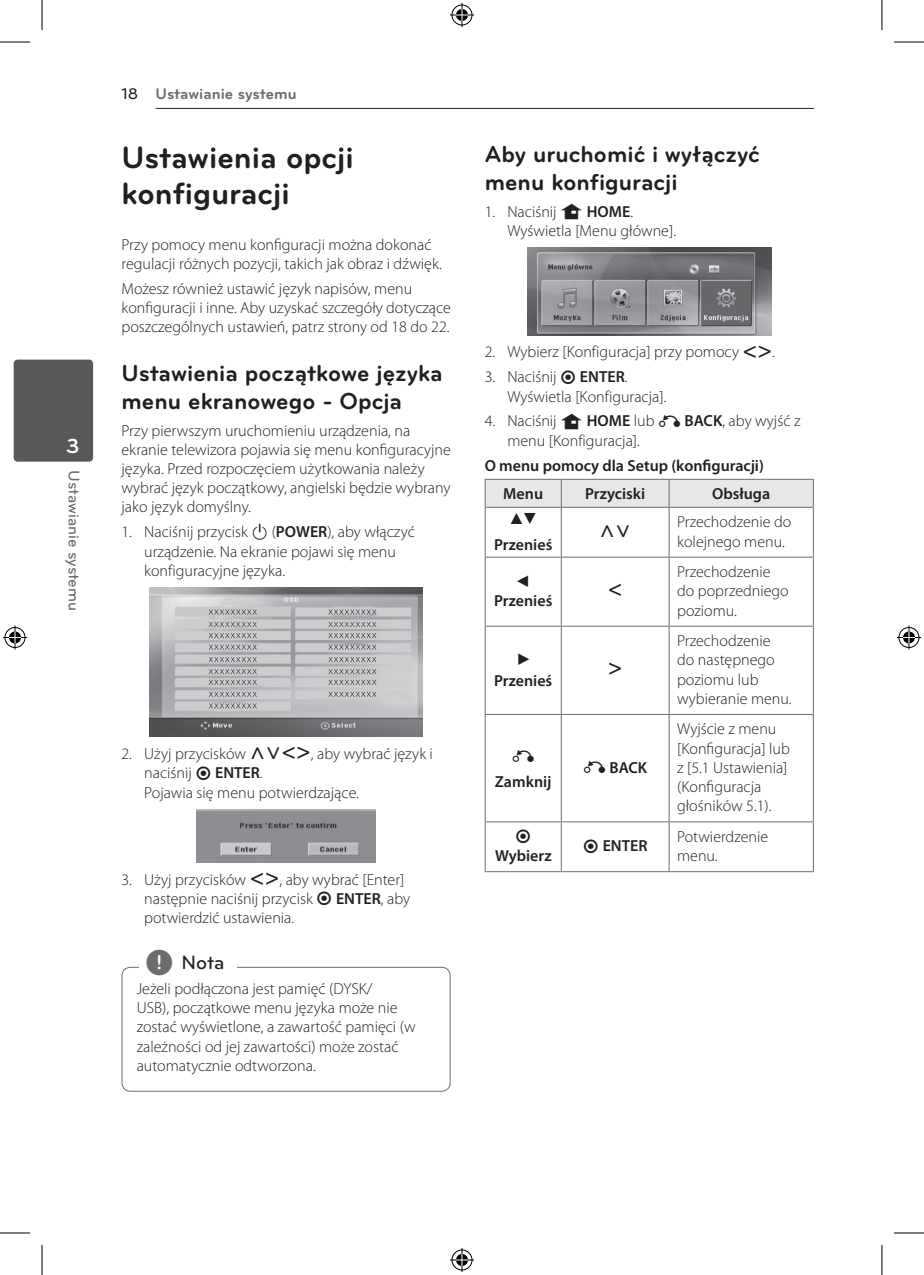
<style>
.page{position:relative;width:924px;height:1275px;background:#fff}
.page>*{position:absolute;margin:0;border:0;box-sizing:border-box;transform-origin:0 0}
.t1{font:700 32px/36px "Bryant LG";color:#231f20}
.t2{font:700 24px/28px "Bryant LG";color:#231f20}
.t3{font:700 21px "Bryant LG";color:#fff}
.t4{font:500 20px "Bryant LG";color:#231f20}
.t5{font:300 16px/19.2px "Myriad Pro";color:#231f20}
.t6{font:600 16px/28.8px "Myriad Pro";color:#231f20}
.t7{font:500 16px "Bryant LG";color:#6c6d70}
.t8{font:700 16px "Bryant LG";color:#6c6d70}
.t9{font:16px "UPSYS Common";color:#231f20}
.t10{font:500 16px "Bryant LG";color:#231f20}
.s1{font-family:"UPSYS Common";font-weight:400}
.s2{font-weight:600}
.s3{font-family:"UPSYS Common";font-weight:400;font-size:30px;color:#6c6d70}
</style>
<div class="page">
<div style="left:14px;top:359px;width:79px;height:103px;background:#57585a;border-radius:4px"></div>
<hr style="left:155px;top:108px;width:658px;height:1px;background:#231f20">
<img style="left:150px;top:587px;width:272px;height:150px">
<img style="left:196px;top:809px;width:179px;height:53px">
<div style="left:121px;top:966px;width:329px;height:125px;border:1px solid #6c6d70;border-radius:9px"></div>
<div style="left:139px;top:959px;width:97px;height:20px;background:#fff"></div>
<img style="left:527px;top:248px;width:244px;height:87px">
<svg style="left:484px;top:479px;width:329px;height:28px;background:#e0e1e3"></svg>
<hr style="left:484px;top:507px;width:77px;height:1px;background:#6c6d70">
<hr style="left:484px;top:508px;width:1px;height:48px;background:#6c6d70">
<hr style="left:561px;top:507px;width:107px;height:1px;background:#6c6d70">
<hr style="left:560px;top:508px;width:1px;height:48px;background:#6c6d70">
<hr style="left:668px;top:507px;width:145px;height:1px;background:#6c6d70">
<hr style="left:668px;top:508px;width:1px;height:48px;background:#6c6d70">
<hr style="left:812px;top:508px;width:1px;height:48px;background:#6c6d70">
<hr style="left:484px;top:556px;width:77px;height:1px;background:#6c6d70">
<hr style="left:484px;top:557px;width:1px;height:68px;background:#6c6d70">
<hr style="left:561px;top:556px;width:107px;height:1px;background:#6c6d70">
<hr style="left:560px;top:557px;width:1px;height:68px;background:#6c6d70">
<hr style="left:668px;top:556px;width:145px;height:1px;background:#6c6d70">
<hr style="left:668px;top:557px;width:1px;height:68px;background:#6c6d70">
<hr style="left:812px;top:557px;width:1px;height:68px;background:#6c6d70">
<hr style="left:484px;top:625px;width:77px;height:1px;background:#6c6d70">
<hr style="left:484px;top:626px;width:1px;height:88px;background:#6c6d70">
<hr style="left:561px;top:625px;width:107px;height:1px;background:#6c6d70">
<hr style="left:560px;top:626px;width:1px;height:88px;background:#6c6d70">
<hr style="left:668px;top:625px;width:145px;height:1px;background:#6c6d70">
<hr style="left:668px;top:626px;width:1px;height:88px;background:#6c6d70">
<hr style="left:812px;top:626px;width:1px;height:88px;background:#6c6d70">
<hr style="left:484px;top:714px;width:77px;height:1px;background:#6c6d70">
<hr style="left:484px;top:715px;width:1px;height:106px;background:#6c6d70">
<hr style="left:561px;top:714px;width:107px;height:1px;background:#6c6d70">
<hr style="left:560px;top:715px;width:1px;height:106px;background:#6c6d70">
<hr style="left:668px;top:714px;width:145px;height:1px;background:#6c6d70">
<hr style="left:668px;top:715px;width:1px;height:106px;background:#6c6d70">
<hr style="left:812px;top:715px;width:1px;height:106px;background:#6c6d70">
<hr style="left:484px;top:821px;width:77px;height:1px;background:#6c6d70">
<hr style="left:484px;top:822px;width:1px;height:49px;background:#6c6d70">
<hr style="left:561px;top:821px;width:107px;height:1px;background:#6c6d70">
<hr style="left:560px;top:822px;width:1px;height:49px;background:#6c6d70">
<hr style="left:668px;top:821px;width:145px;height:1px;background:#6c6d70">
<hr style="left:668px;top:822px;width:1px;height:49px;background:#6c6d70">
<hr style="left:812px;top:822px;width:1px;height:49px;background:#6c6d70">
<hr style="left:484px;top:871px;width:77px;height:1px;background:#6c6d70">
<hr style="left:561px;top:871px;width:107px;height:1px;background:#6c6d70">
<hr style="left:668px;top:871px;width:145px;height:1px;background:#6c6d70">
<hr style="left:0;top:42px;width:30px;height:1px;background:#000">
<hr style="left:893px;top:42px;width:30px;height:1px;background:#000">
<hr style="left:0;top:1232px;width:30px;height:1px;background:#000">
<hr style="left:893px;top:1232px;width:30px;height:1px;background:#000">
<hr style="left:42px;top:0;width:1px;height:30px;background:#000">
<hr style="left:42px;top:1245px;width:1px;height:30px;background:#000">
<hr style="left:881px;top:0;width:1px;height:30px;background:#000">
<hr style="left:881px;top:1245px;width:1px;height:30px;background:#000">
<svg style="left:450px;top:3px;width:24px;height:24px"></svg>
<svg style="left:450px;top:1248px;width:24px;height:24px"></svg>
<svg style="left:3px;top:625px;width:24px;height:24px"></svg>
<svg style="left:897px;top:625px;width:23px;height:24px"></svg>
<h3 class="t3" style="left:66px;top:433px;width:15px">3</h3>
<p class="t7" style="left:84px;top:470px;width:142px;rotate:90deg">Ustawianie systemu</p>
<p class="t10" style="left:121px;top:84px;width:18px">18</p>
<p class="t8" style="left:155px;top:84px;width:143px">Ustawianie systemu</p>
<h1 class="t1" style="left:121px;top:139px;width:234px">Ustawienia opcji konfiguracji</h1>
<p class="t5" style="left:121px;top:234px;width:322px">Przy pomocy menu konfiguracji można dokonać regulacji różnych pozycji, takich jak obraz i dźwięk.</p>
<p class="t5" style="left:121px;top:278px;width:331px">Możesz również ustawić język napisów, menu konfiguracji i inne. Aby uzyskać szczegóły dotyczące poszczególnych ustawień, patrz strony od 18 do 22.</p>
<h2 class="t2" style="left:121px;top:358px;width:322px">Ustawienia początkowe języka menu ekranowego - Opcja</h2>
<p class="t5" style="left:121px;top:420px;width:331px">Przy pierwszym uruchomieniu urządzenia, na ekranie telewizora pojawia się menu konfiguracyjne języka. Przed rozpoczęciem użytkowania należy wybrać język początkowy, angielski będzie wybrany jako język domyślny.</p>
<p class="t5" style="left:144px;top:522px;width:272px;text-indent:-23px">1. Naciśnij przycisk <span class="s1">1</span> (<span class="s2">POWER</span>), aby włączyć urządzenie. Na ekranie pojawi się menu konfiguracyjne języka.</p>
<p class="t5" style="left:144px;top:744px;width:290px;text-indent:-23px">2. Użyj przycisków <span class="s1">WSAD</span>, aby wybrać język i naciśnij <span class="s1">B</span> <span class="s2">ENTER</span>.<br>Pojawia się menu potwierdzające.</p>
<p class="t5" style="left:144px;top:869px;width:267px;text-indent:-23px">3. Użyj przycisków <span class="s1">AD</span>, aby wybrać [Enter] następnie naciśnij przycisk <span class="s1">B</span> <span class="s2">ENTER</span>, aby potwierdzić ustawienia.</p>
<p class="t4" style="left:145px;top:950px;width:81px"><span class="s3">,</span> Nota</p>
<p class="t5" style="left:137px;top:979px;width:280px">Jeżeli podłączona jest pamięć (DYSK/<br>USB), początkowe menu języka może nie zostać wyświetlone, a zawartość pamięci (w zależności od jej zawartości) może zostać automatycznie odtworzona.</p>
<h2 class="t2" style="left:484px;top:140px;width:276px">Aby uruchomić i wyłączyć menu konfiguracji</h2>
<p class="t5" style="left:507px;top:202px;width:170px;text-indent:-23px">1. Naciśnij <span class="s1">N</span> <span class="s2">HOME</span>.<br>Wyświetla [Menu główne].</p>
<p class="t5" style="left:484px;top:342px;width:291px">2. Wybierz [Konfiguracja] przy pomocy <span class="s1">AD</span>.</p>
<p class="t5" style="left:507px;top:367px;width:160px;text-indent:-23px">3. Naciśnij <span class="s1">B</span> <span class="s2">ENTER</span>.<br>Wyświetla [Konfiguracja].</p>
<p class="t5" style="left:507px;top:411px;width:294px;text-indent:-23px">4. Naciśnij <span class="s1">N</span> <span class="s2">HOME</span> lub <span class="s1">X</span> <span class="s2">BACK</span>, aby wyjść z menu [Konfiguracja].</p>
<p class="t6" style="left:503px;top:450px;width:262px;text-indent:-19px">O menu pomocy dla Setup (konfiguracji)<br>Menu</p>
<p class="t6" style="left:584px;top:479px;width:62px">Przyciski</p>
<p class="t6" style="left:712px;top:479px;width:59px">Obsługa</p>
<p class="t9" style="left:509px;top:509px;width:28px">WS</p>
<p class="t6" style="left:494px;top:530px;width:60px">Przenieś</p>
<p class="t9" style="left:515px;top:572px;width:17px">A</p>
<p class="t6" style="left:494px;top:586px;width:60px">Przenieś</p>
<p class="t9" style="left:516px;top:650px;width:15px">D</p>
<p class="t6" style="left:494px;top:665px;width:60px">Przenieś</p>
<p class="t9" style="left:511px;top:747px;width:24px">X</p>
<p class="t6" style="left:494px;top:766px;width:58px">Zamknij</p>
<p class="t9" style="left:515px;top:827px;width:18px">B</p>
<p class="t6" style="left:494px;top:841px;width:58px">Wybierz</p>
<p class="t9" style="left:599px;top:522px;width:33px">WS</p>
<p class="t5" style="left:676px;top:512px;width:116px">Przechodzenie do kolejnego menu.</p>
<p class="t9" style="left:607px;top:581px;width:16px">A</p>
<p class="t9" style="left:607px;top:660px;width:16px">D</p>
<p class="t6" style="left:583px;top:752px;width:66px"><span class="s1">X</span> BACK</p>
<p class="t5" style="left:676px;top:562px;width:113px">Przechodzenie do poprzedniego poziomu.</p>
<p class="t5" style="left:676px;top:631px;width:116px">Przechodzenie do następnego poziomu lub wybieranie menu.</p>
<p class="t5" style="left:676px;top:719px;width:114px">Wyjście z menu [Konfiguracja] lub z [5.1 Ustawienia] (Konfiguracja głośników 5.1).</p>
<p class="t6" style="left:582px;top:831px;width:66px"><span class="s1">B</span> ENTER</p>
<p class="t5" style="left:676px;top:826px;width:92px">Potwierdzenie menu.</p>
</div>
